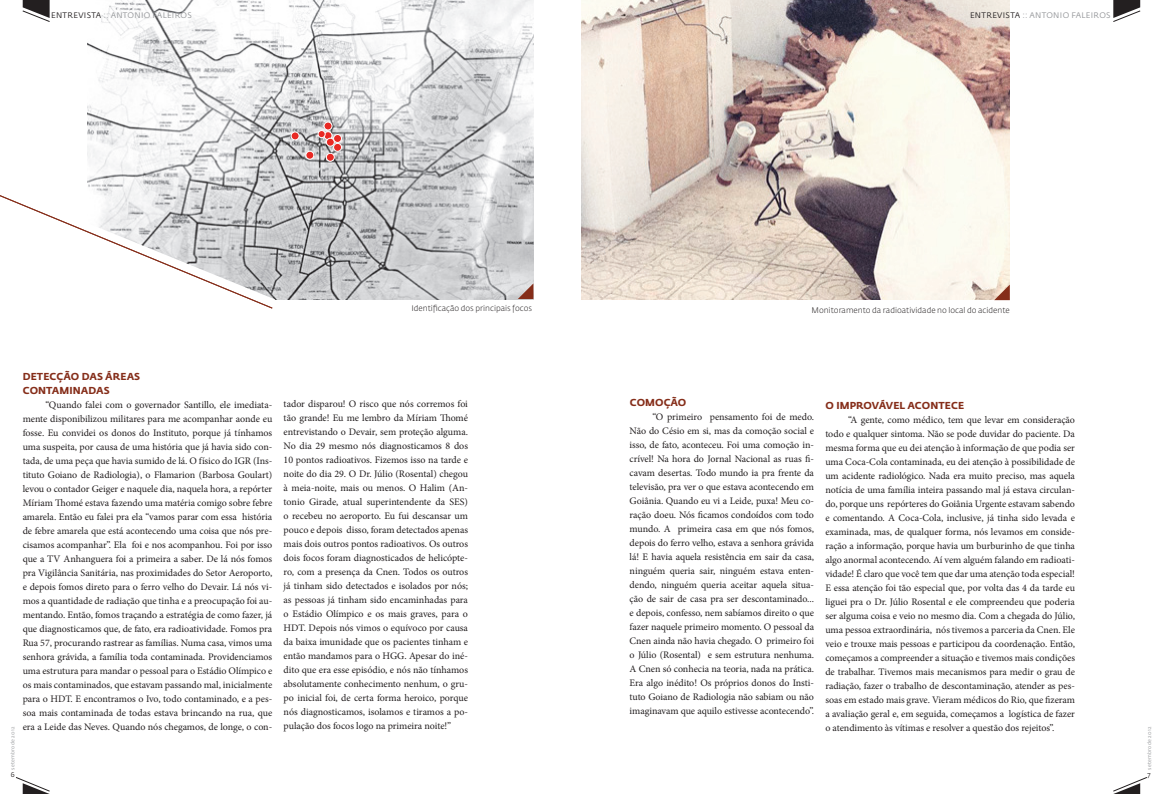
<style>
.page{position:relative;width:1163px;height:794px;background:#fff}
.page>*{position:absolute;margin:0;border:0;box-sizing:border-box;transform-origin:0 0}
.t1{font:10px/14px "Minion Pro";letter-spacing:-.005em;color:#231f20;text-align:justify}
.t2{font:700 10px/14px "Fedra Sans Std";letter-spacing:.01em;color:#852d19}
.t3{font:300 8px "Fedra Sans Std";color:#231f20}
.t4{font:8px "Fedra Sans Std";letter-spacing:.04em;color:#939598}
.t5{font:7px "Fedra Sans Std";color:#231f20}
.t6{font:5px "Fedra Sans Std";letter-spacing:.03em;color:#939598}
.s1{color:#231f20}
</style>
<div class="page">
<img style="left:88px;top:0;width:445px;height:299px">
<div style="left:306px;top:151px;width:8px;height:8px;background:#e82924;border-radius:50%"></div>
<div style="left:305px;top:151px;width:9px;height:9px;border:1px solid #fff;border-radius:50%"></div>
<div style="left:291px;top:132px;width:8px;height:8px;background:#e82924;border-radius:50%"></div>
<div style="left:291px;top:132px;width:8px;height:8px;border:1px solid #fff;border-radius:50%"></div>
<div style="left:324px;top:122px;width:8px;height:8px;background:#e82924;border-radius:50%"></div>
<div style="left:323px;top:122px;width:9px;height:8px;border:1px solid #fff;border-radius:50%"></div>
<svg style="left:324px;top:132px;width:8px;height:8px"></svg>
<div style="left:323px;top:131px;width:9px;height:9px;border:1px solid #fff;border-radius:50%"></div>
<div style="left:326px;top:138px;width:8px;height:8px;background:#e82924;border-radius:50%"></div>
<div style="left:326px;top:138px;width:8px;height:9px;border:1px solid #fff;border-radius:50%"></div>
<div style="left:333px;top:134px;width:8px;height:8px;background:#e82924;border-radius:50%"></div>
<div style="left:333px;top:134px;width:9px;height:9px;border:1px solid #fff;border-radius:50%"></div>
<div style="left:333px;top:143px;width:8px;height:8px;background:#e82924;border-radius:50%"></div>
<div style="left:333px;top:143px;width:9px;height:9px;border:1px solid #fff;border-radius:50%"></div>
<div style="left:326px;top:153px;width:8px;height:8px;background:#e82924;border-radius:50%"></div>
<div style="left:326px;top:153px;width:8px;height:9px;border:1px solid #fff;border-radius:50%"></div>
<div style="left:318px;top:131px;width:7px;height:7px;background:#e82924;border-radius:50%"></div>
<div style="left:317px;top:130px;width:8px;height:8px;border:1px solid #fff;border-radius:50%"></div>
<svg style="left:88px;top:187px;width:187px;height:113px"></svg>
<svg style="left:517px;top:283px;width:16px;height:16px"></svg>
<svg style="left:0;top:193px;width:273px;height:116px"></svg>
<svg style="left:22px;top:0;width:28px;height:22px"></svg>
<svg style="left:16px;top:777px;width:34px;height:17px"></svg>
<svg style="left:1113px;top:777px;width:34px;height:17px"></svg>
<img style="left:581px;top:0;width:428px;height:300px">
<svg style="left:994px;top:284px;width:15px;height:16px"></svg>
<svg style="left:1113px;top:0;width:27px;height:22px"></svg>
<p class="t4" style="left:51px;top:10px;width:142px"><span class="s1">ENTREVISTA</span> :: ANTONIO FALE IROS</p>
<p class="t4" style="left:969px;top:10px;width:142px"><span class="s1">ENTREVISTA</span> :: ANTONIO FALE IROS</p>
<p class="t3" style="left:411px;top:303px;width:122px">Identificação dos principais focos</p>
<p class="t6" style="left:10px;top:769px;width:44px;rotate:-90deg">SETEMBRO DE 2012</p>
<p class="t5" style="left:11px;top:770px;width:5px">6</p>
<p class="t2" style="left:23px;top:369px;width:119px">DETECÇÃO DAS ÁREAS<br>CONTAMINADAS</p>
<p class="t1" style="left:23px;top:398px;width:251px;text-indent:23px">“Quando falei com o governador Santillo, ele imediata&shy;mente disponibilizou militares para me acompanhar aonde eu fosse. Eu convidei os donos do Instituto, porque já tínhamos uma suspeita, por causa de uma história que já havia sido con&shy;tada, de uma peça que havia sumido de lá. O físico do IGR (Ins&shy;tituto Goiano de Radiologia), o Flamarion (Barbosa Goulart) levou o contador Geiger e naquele dia, naquela hora, a repórter Míriam Thomé estava fazendo uma matéria comigo sobre febre amarela. Então eu falei pra ela “vamos parar com essa história de febre amarela que está acontecendo uma coisa que nós pre&shy;cisamos acompanhar”. Ela foi e nos acompanhou. Foi por isso que a TV Anhanguera foi a primeira a saber. De lá nós fomos pra Vigilância Sanitária, nas proximidades do Setor Aeroporto, e depois fomos direto para o ferro velho do Devair. Lá nós vi&shy;mos a quantidade de radiação que tinha e a preocupação foi au&shy;mentando. Então, fomos traçando a estratégia de como fazer, já que diagnosticamos que, de fato, era radioatividade. Fomos pra Rua 57, procurando rastrear as famílias. Numa casa, vimos uma senhora grávida, a família toda contaminada. Providenciamos uma estrutura para mandar o pessoal para o Estádio Olímpico e os mais contaminados, que estavam passando mal, inicialmente para o HDT. E encontramos o Ivo, todo contaminado, e a pes&shy;soa mais contaminada de todas estava brincando na rua, que era a Leide das Neves. Quando nós chegamos, de longe, o con-</p>
<p class="t1" style="left:283px;top:397px;width:186px">tador disparou! O risco que nós corremos foi tão grande! Eu me lembro da Míriam Thomé entrevistando o Devair, sem proteção alguma.<br>No dia 29 mesmo nós diagnosticamos 8 dos 10 pontos radioativos. Fizemos isso na tarde e noite do dia 29. O Dr. Júlio (Rosental) chegou à meia-noite, mais ou menos. O Halim (An&shy;tonio Girade, atual superintendente da SES) o recebeu no aeroporto. Eu fui descansar um pouco e depois disso, foram detectados apenas mais dois outros pontos radioativos. Os outros dois focos foram diagnosticados de helicópte&shy;ro, com a presença da Cnen. Todos os outros já tinham sido detectados e isolados por nós; as pessoas já tinham sido encaminhadas para o Estádio Olímpico e os mais graves, para o HDT. Depois nós vimos o equívoco por causa da baixa imunidade que os pacientes tinham e então mandamos para o HGG. Apesar do iné&shy;dito que era esse episódio, e nós não tínhamos absolutamente conhecimento nenhum, o gru&shy;po inicial foi, de certa forma heroico, porque nós diagnosticamos, isolamos e tiramos a po&shy;pulação dos focos logo na primeira noite!”</p>
<p class="t3" style="left:811px;top:305px;width:200px">Monitoramento da radioatividade no local do acidente</p>
<p class="t2" style="left:629px;top:396px;width:58px">COMOÇÃO</p>
<p class="t1" style="left:629px;top:410px;width:186px;text-indent:23px">“O primeiro pensamento foi de medo.<br>Não do Césio em si, mas da comoção social e isso, de fato, aconteceu. Foi uma comoção in&shy;crível! Na hora do Jornal Nacional as ruas fi&shy;cavam desertas. Todo mundo ia pra frente da televisão, pra ver o que estava acontecendo em Goiânia. Quando eu vi a Leide, puxa! Meu co&shy;ração doeu. Nós ficamos condoídos com todo mundo. A primeira casa em que nós fomos, depois do ferro velho, estava a senhora grávida lá! E havia aquela resistência em sair da casa, ninguém queria sair, ninguém estava enten&shy;dendo, ninguém queria aceitar aquela situa&shy;ção de sair de casa pra ser descontaminado... e depois, confesso, nem sabíamos direito o que fazer naquele primeiro momento. O pessoal da Cnen ainda não havia chegado. O primeiro foi o Júlio (Rosental) e sem estrutura nenhuma.<br>A Cnen só conhecia na teoria, nada na prática.<br>Era algo inédito! Os próprios donos do Insti&shy;tuto Goiano de Radiologia não sabiam ou não imaginavam que aquilo estivesse acontecendo”.</p>
<p class="t2" style="left:825px;top:398px;width:140px">O IMPROVÁVEL ACONTECE</p>
<p class="t1" style="left:825px;top:413px;width:251px;text-indent:23px">“A gente, como médico, tem que levar em consideração todo e qualquer sintoma. Não se pode duvidar do paciente. Da mesma forma que eu dei atenção à informação de que podia ser uma Coca-Cola contaminada, eu dei atenção à possibilidade de um acidente radiológico. Nada era muito preciso, mas aquela notícia de uma família inteira passando mal já estava circulan&shy;do, porque uns repórteres do Goiânia Urgente estavam sabendo e comentando. A Coca-Cola, inclusive, já tinha sido levada e examinada, mas, de qualquer forma, nós levamos em conside&shy;ração a informação, porque havia um burburinho de que tinha algo anormal acontecendo. Aí vem alguém falando em radioati&shy;vidade! É claro que você tem que dar uma atenção toda especial!<br>E essa atenção foi tão especial que, por volta das 4 da tarde eu liguei pra o Dr. Júlio Rosental e ele compreendeu que poderia ser alguma coisa e veio no mesmo dia. Com a chegada do Júlio, uma pessoa extraordinária, nós tivemos a parceria da Cnen. Ele veio e trouxe mais pessoas e participou da coordenação. Então, começamos a compreender a situação e tivemos mais condições de trabalhar. Tivemos mais mecanismos para medir o grau de radiação, fazer o trabalho de descontaminação, atender as pes&shy;soas em estado mais grave. Vieram médicos do Rio, que fizeram a avaliação geral e, em seguida, começamos a logística de fazer o atendimento às vítimas e resolver a questão dos rejeitos”.</p>
<p class="t6" style="left:1145px;top:769px;width:44px;rotate:-90deg">SETEMBRO DE 2012</p>
<p class="t5" style="left:1147px;top:770px;width:5px">7</p>
</div>
